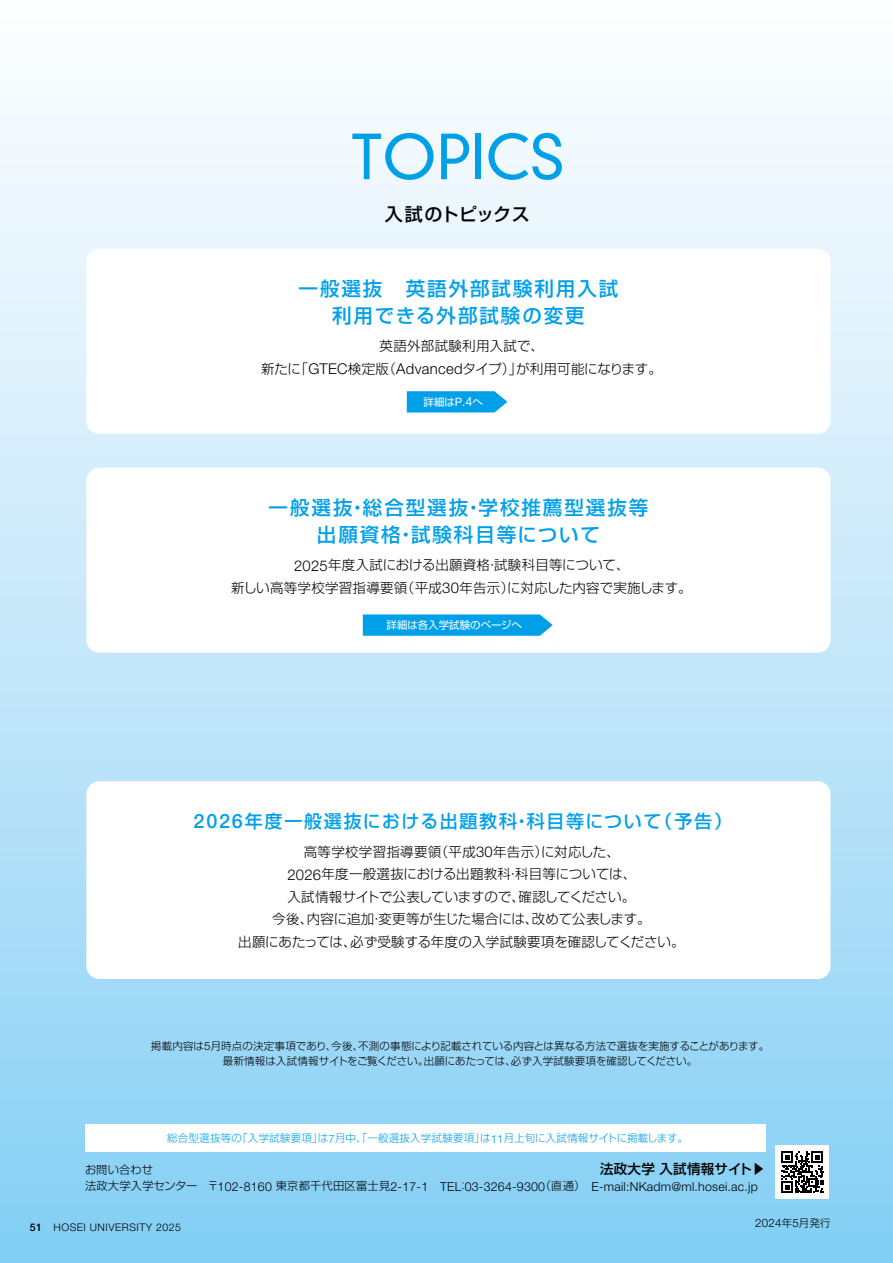
<style>
.page{position:relative;width:893px;height:1263px;background:#fff}
.page>*{position:absolute;margin:0;border:0;box-sizing:border-box;transform-origin:0 0}
.t1{font:300 60px "DIN Neuzeit Grotesk Std";color:#00a0e9}
.t2{font:19.5px/27px "Shin Go Pr 6 Medium 90 pv RKSJ H";letter-spacing:.1em;color:#00a0e9;text-align:center}
.t3{font:18px "Shin Go Pr 6 Medium 90 pv RKSJ H";letter-spacing:.1em;color:#00a0e9}
.t4{font:18px "Shin Go Pr 6 Medium 90 pv RKSJ H";letter-spacing:.02em;color:#000}
.t5{font:13.5px/22.5px "Shin Go Pr 6 Light 90 pv RKSJ H";letter-spacing:.005em;color:#000;text-align:center}
.t6{font:13.5px "Shin Go Pr 6 Medium 90 pv RKSJ H";letter-spacing:.02em;color:#000}
.t7{font:300 12.3px "Helvetica Neue LT Std";letter-spacing:.02em;color:#000}
.t8{font:300 11.55px "Helvetica Neue LT Std";color:#000}
.t9{font:11.25px "Shin Go Pr 6 Light 90 pv RKSJ H";letter-spacing:.005em;color:#000}
.t10{font:10.5px/15px "Shin Go Pr 6 Light 90 pv RKSJ H";color:#000;text-align:center}
.t11{font:10.5px "Shin Go Pr 6 Light 90 pv RKSJ H";letter-spacing:.02em;color:#00a0e9}
.t12{font:300 10.5px "Helvetica Neue LT Std";letter-spacing:.05em;color:#000}
.t13{font:10.5px "Shin Go Pr 6 Regular 90 pv RKSJ H";color:#fff}
.s1{font-family:"Helvetica Neue LT Std";font-weight:300;font-size:14.85px}
.s2{font-family:"Helvetica Neue LT Std";font-size:11.55px}
.s3{font-family:"Helvetica Neue LT Std";font-size:12.75px}
.s4{font-family:"Helvetica Neue LT Std";font-weight:500;font-size:19.8px}
.s5{font-family:"Helvetica Neue LT Std";font-weight:300;font-size:11.55px}
.s6{font-family:"Shin Go Pr 6 Light 90 pv RKSJ H";font-weight:400;font-size:11.25px}
.s7{font-family:"UD Shin Go Pro Light 90 pv RKSJ H";font-weight:400;font-size:11.25px}
.s8{font-weight:500}
.s9{font-family:"Shin Go Pr 6 Light 90 pv RKSJ H";font-weight:400;font-size:10.5px}
</style>
<div class="page">
<div style="left:0;top:0;width:893px;height:1263px;background:linear-gradient(to bottom,#fff,#87d0f4)"></div>
<div style="left:86px;top:249px;width:744px;height:185px;background:#fff;border-radius:13px"></div>
<div style="left:86px;top:468px;width:744px;height:185px;background:#fff;border-radius:13px"></div>
<div style="left:86px;top:781px;width:744px;height:198px;background:#fff;border-radius:13px"></div>
<div style="left:85px;top:1125px;width:680px;height:27px;background:#fff"></div>
<div style="left:776px;top:1146px;width:53px;height:53px;background:#fff"></div>
<svg style="left:782px;top:1152px;width:41px;height:41px"></svg>
<svg style="left:407px;top:391px;width:100px;height:21px;background:#11a6ea"></svg>
<svg style="left:363px;top:614px;width:190px;height:22px;background:#11a6ea"></svg>
<h1 class="t1" style="left:351px;top:123px;width:215px">TOPICS</h1>
<h3 class="t4" style="left:385px;top:208px;width:146px">入試のトピックス</h3>
<h2 class="t2" style="left:299px;top:278px;width:321px">一般選抜　英語外部試験利用入試利用できる外部試験の変更</h2>
<p class="t5" style="left:261px;top:337px;width:402px">英語外部試験利用入試で、<br>新たに「<span class="s1">GTEC</span>検定版（<span class="s1">Advanced</span>タイプ）」が利用可能になります。</p>
<p class="t13" style="left:424px;top:398px;width:61px">詳細は<span class="s2">P.</span><span class="s3">4</span>へ</p>
<h2 class="t2" style="left:269px;top:497px;width:381px">一般選抜・総合型選抜・学校推薦型選抜等出願資格・試験科目等について</h2>
<p class="t5" style="left:231px;top:556px;width:462px"><span class="s1">2025</span>年度入試における出願資格・試験科目等について、<br>新しい高等学校学習指導要領（平成<span class="s1">30</span>年告示）に対応した内容で実施します。</p>
<p class="t13" style="left:387px;top:621px;width:137px">詳細は各入学試験のページへ</p>
<h3 class="t3" style="left:194px;top:814px;width:540px"><span class="s4">2026</span>年度一般選抜における出題教科・科目等について（予告）</h3>
<p class="t5" style="left:238px;top:842px;width:448px">高等学校学習指導要領（平成<span class="s1">30</span>年告示）に対応した、<br><span class="s1">2026</span>年度一般選抜における出題教科・科目等については、<br>入試情報サイトで公表していますので、確認してください。<br>今後、内容に追加・変更等が生じた場合には、改めて公表します。<br>出願にあたっては、必ず受験する年度の入学試験要項を確認してください。</p>
<p class="t10" style="left:151px;top:1040px;width:620px">掲載内容は<span class="s5">5</span>月時点の決定事項であり、今後、不測の事態により記載されている内容とは異なる方法で選抜を実施することがあります。最新情報は入試情報サイトをご覧ください。出願にあたっては、必ず入学試験要項を確認してください。</p>
<p class="t11" style="left:167px;top:1134px;width:522px">総合型選抜等の「入学試験要項」は<span class="s5">7</span>月中、「一般選抜入学試験要項」は<span class="s5">11</span>月上旬に入試情報サイトに掲載します。</p>
<p class="t6" style="left:600px;top:1164px;width:167px">法政大学入試情報サイト▶</p>
<p class="t9" style="left:85px;top:1165px;width:70px">お問い合わせ</p>
<p class="t7" style="left:85px;top:1179px;width:674px"><span class="s6">法政大学入学センター　</span><span class="s7">〒</span>102-8160 <span class="s6">東京都千代田区富士見</span>2-17-1 TEL<span class="s6">：</span>03-3264-9300<span class="s6">（直通）</span> E-mail:NKadm@ml.hosei.ac.jp</p>
<p class="t12" style="left:30px;top:1222px;width:153px"><span class="s8">51</span> HOSEI UNIVERSITY 2025</p>
<p class="t8" style="left:755px;top:1216px;width:77px">2024<span class="s9">年</span>5<span class="s9">月発行</span></p>
</div>
